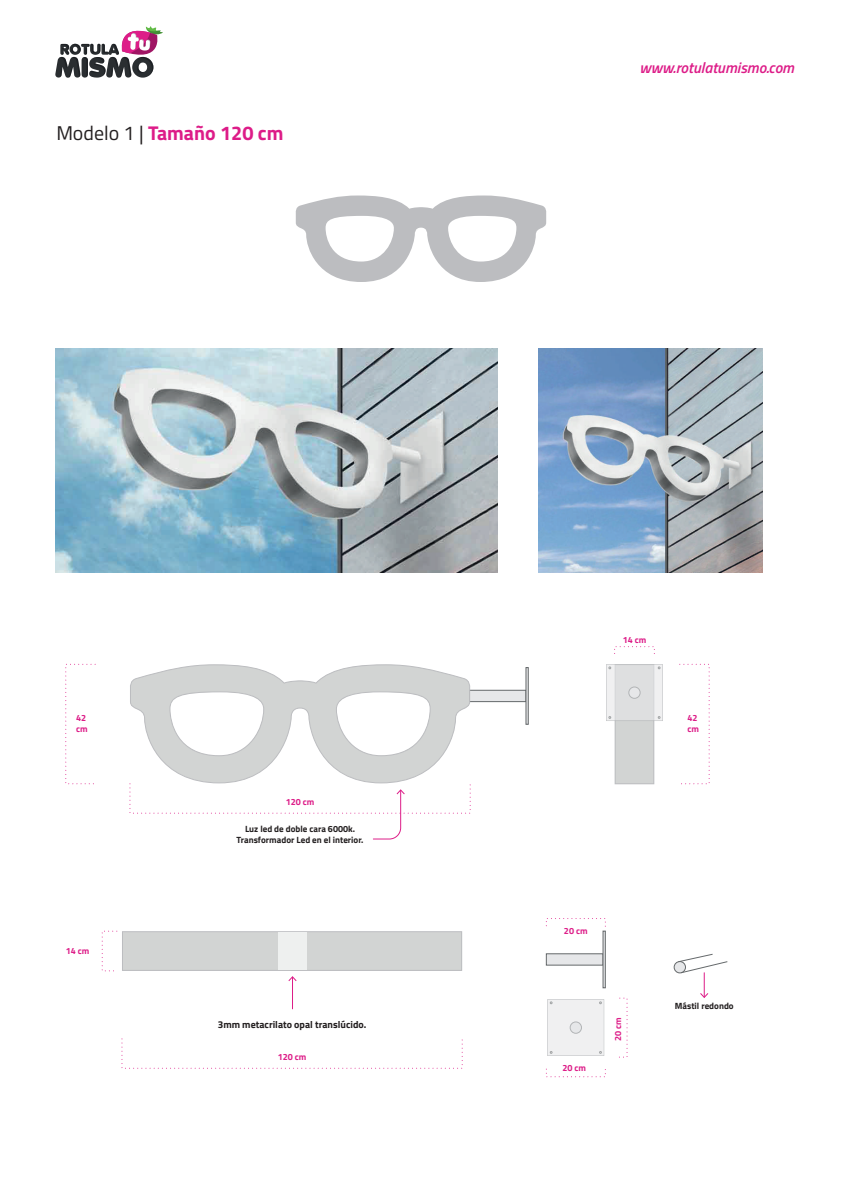
<style>
.page{position:relative;width:842px;height:1191px;background:#fff}
.page>*{position:absolute;margin:0;border:0;box-sizing:border-box;transform-origin:0 0}
.t1{font:700 19.9px "Titillium Web";color:#dd1c88}
.t2{font:italic 600 15.3px "Titillium Web";color:#dd1d88}
.t3{font:700 10px "Titillium Web";color:#231f20}
.t4{font:700 9px/10.8px "Titillium Web";color:#231f20;text-align:center}
.t5{font:700 9px/10.8px "Titillium Web";color:#dd1d88}
.s1{font-weight:400;color:#231f20}
</style>
<div class="page">
<svg style="left:55px;top:26px;width:108px;height:52px"></svg>
<svg style="left:606px;top:664px;width:57px;height:120px"></svg>
<div style="left:469px;top:690px;width:57px;height:12px;background:#e6e7e9;border:1px solid #65696b"></div>
<hr style="left:526px;top:667px;width:2px;height:57px;background:#e6e7e9">
<hr style="left:292px;top:977px;width:1px;height:32px;background:#dd1d88">
<svg style="left:122px;top:931px;width:340px;height:50px"></svg>
<div style="left:546px;top:953px;width:57px;height:12px;background:#e6e7e9;border:1px solid #65696b"></div>
<div style="left:603px;top:931px;width:2px;height:57px;background:#e6e7e9;border:1px solid #65696b"></div>
<svg style="left:547px;top:999px;width:57px;height:57px"></svg>
<img style="left:539px;top:349px;width:223px;height:223px">
<img style="left:55px;top:349px;width:442px;height:223px">
<svg style="left:130px;top:664px;width:341px;height:119px;fill:#d2d4d3"></svg>
<svg style="left:295px;top:195px;width:251px;height:87px"></svg>
<div style="left:674px;top:961px;width:11px;height:12px;background:#e6e7e9;border-radius:50%"></div>
<div style="left:674px;top:961px;width:12px;height:12px;border:1px solid #65696b;border-radius:50%"></div>
<svg style="left:678px;top:953px;width:50px;height:45px"></svg>
<svg style="left:373px;top:789px;width:32px;height:51px"></svg>
<h1 class="t1" style="left:56px;top:118px;width:229px"><span class="s1">Modelo 1 |</span> Tamaño 120 cm</h1>
<p class="t5" style="left:76px;top:712px;width:13px">42 cm</p>
<p class="t5" style="left:66px;top:944px;width:25px">14 cm</p>
<p class="t5" style="left:286px;top:795px;width:30px">120 cm</p>
<p class="t4" style="left:236px;top:822px;width:129px">Luz led de doble cara 6000k.<br>Transformador Led en el interior.</p>
<p class="t3" style="left:218px;top:1016px;width:150px">3mm metacrilato opal translúcido.</p>
<p class="t5" style="left:278px;top:1050px;width:30px">120 cm</p>
<h2 class="t2" style="left:639px;top:56px;width:156px">www.rotulatumismo.com</h2>
<p class="t5" style="left:623px;top:634px;width:25px">14 cm</p>
<p class="t5" style="left:687px;top:712px;width:13px">42 cm</p>
<p class="t5" style="left:564px;top:924px;width:25px">20 cm</p>
<p class="t5" style="left:562px;top:1061px;width:25px">20 cm</p>
<p class="t5" style="left:612px;top:1041px;width:25px;rotate:-90deg">20 cm</p>
<p class="t4" style="left:675px;top:999px;width:60px">Mástil redondo</p>
</div>
